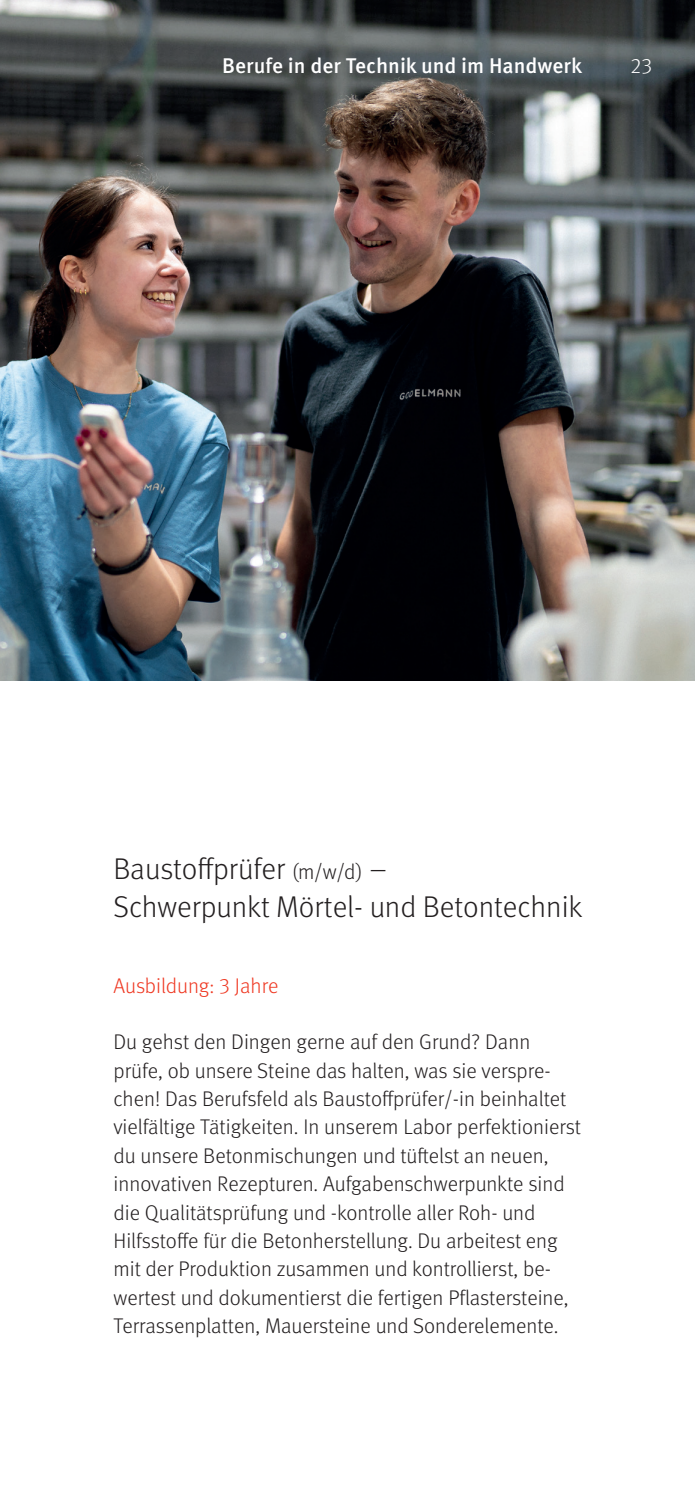
<style>
.page{position:relative;width:695px;height:1489px;background:#fff}
.page>*{position:absolute;margin:0;border:0;box-sizing:border-box;transform-origin:0 0}
.t1{font:300 30px/37.5px "Meta Pro";color:#231f20}
.t2{font:300 21.25px/28.2px "Meta Pro";color:#231f20}
.t3{font:500 21.25px "Meta Pro";color:#fff}
.t4{font:300 21.25px "Meta Pro";letter-spacing:-.005em;color:#ef3822}
.t5{font:300 21.25px "Meta Pro";color:#fff}
.s1{font-size:21.25px}
</style>
<div class="page">
<img style="left:0;top:0;width:694px;height:680px">
<p class="t3" style="left:222px;top:49px;width:361px">Berufe in der Technik und im Handwerk</p>
<p class="t5" style="left:630px;top:50px;width:23px">23</p>
<h1 class="t1" style="left:113px;top:848px;width:470px">Baustoffprüfer <span class="s1">(m/w/d)</span> –<br>Schwerpunkt Mörtel- und Betontechnik</h1>
<p class="t4" style="left:113px;top:969px;width:166px">Ausbildung: 3 Jahre</p>
<p class="t2" style="left:113px;top:1026px;width:469px">Du gehst den Dingen gerne auf den Grund? Dann prüfe, ob unsere Steine das halten, was sie verspre&shy;chen! Das Berufsfeld als Baustoffprüfer/-in beinhaltet vielfältige Tätigkeiten. In unserem Labor perfektionierst du unsere Betonmischungen und tüftelst an neuen, innovativen Rezepturen. Aufgabenschwerpunkte sind die Qualitätsprüfung und -kontrolle aller Roh- und Hilfsstoffe für die Betonherstellung. Du arbeitest eng mit der Produktion zusammen und kontrollierst, be&shy;wertest und dokumentierst die fertigen Pflastersteine, Terrassenplatten, Mauersteine und Sonderelemente.</p>
</div>
